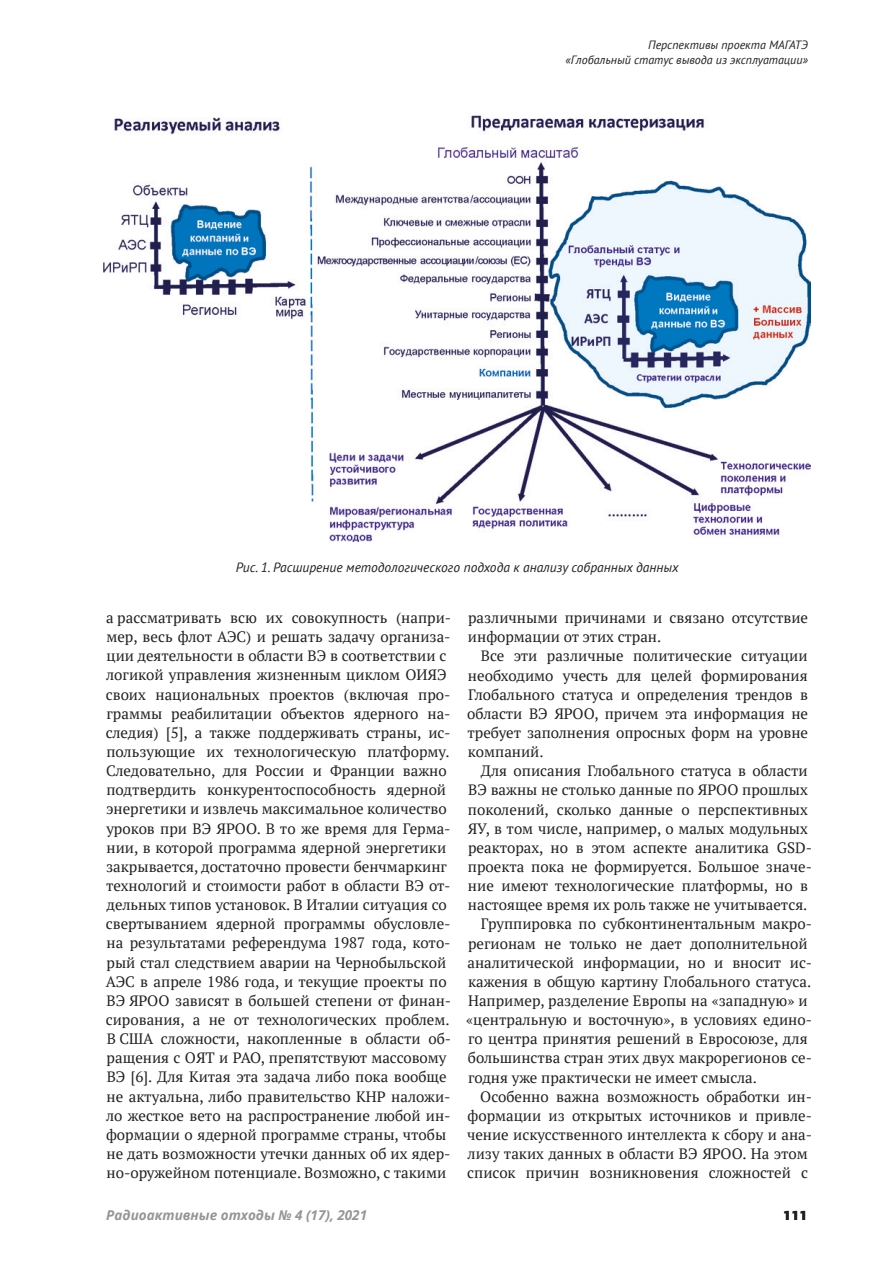
<style>
.page{position:relative;width:893px;height:1263px;background:#fff}
.page>*{position:absolute;margin:0;border:0;box-sizing:border-box;transform-origin:0 0}
.t1{font:15px/19.2px "PT Serif Regular 14";color:#231f20}
.t2{font:italic 13.5px "PT Sans";color:#231f20}
.t3{font:italic 700 13.5px "Noto Sans";color:#939598}
.t4{font:13.5px "PF Agora Sans Pro Black 2";color:#231f20}
.t5{font:italic 12px/14.4px "PT Sans";color:#231f20;text-align:right}
</style>
<div class="page">
<img style="left:103px;top:115px;width:707px;height:427px">
<p class="t5" style="left:565px;top:38px;width:244px">Перспективы проекта МАГАТЭ<br>«Глобальный статус вывода из эксплуатации»</p>
<p class="t2" style="left:236px;top:558px;width:445px">Рис. 1. Расширение методологического подхода к анализу собранных данных</p>
<p class="t1" style="left:106px;top:608px;width:347px">а рассматривать всю их совокупность (напри&shy;мер, весь флот АЭС) и решать задачу организа&shy;ции деятельности в области ВЭ в соответствии с логикой управления жизненным циклом ОИЯЭ своих национальных проектов (включая про&shy;граммы реабилитации объектов ядерного на&shy;следия) [5], а также поддерживать страны, ис&shy;пользующие их технологическую платформу.<br>Следовательно, для России и Франции важно подтвердить конкурентоспособность ядерной энергетики и извлечь максимальное количество уроков при ВЭ ЯРОО. В то же время для Герма&shy;нии, в которой программа ядерной энергетики закрывается, достаточно провести бенчмаркинг технологий и стоимости работ в области ВЭ от&shy;дельных типов установок. В Италии ситуация со свертыванием ядерной программы обусловле&shy;на результатами референдума 1987 года, кото&shy;рый стал следствием аварии на Чернобыльской АЭС в апреле 1986 года, и текущие проекты по ВЭ ЯРОО зависят в большей степени от финан&shy;сирования, а не от технологических проблем.<br>В США сложности, накопленные в области об&shy;ращения с ОЯТ и РАО, препятствуют массовому ВЭ [6]. Для Китая эта задача либо пока вообще не актуальна, либо правительство КНР наложи&shy;ло жесткое вето на распространение любой ин&shy;формации о ядерной программе страны, чтобы не дать возможности утечки данных об их ядер&shy;но-оружейном потенциале. Возможно, с такими</p>
<p class="t1" style="left:468px;top:608px;width:342px">различными причинами и связано отсутствие информации от этих стран.</p>
<p class="t1" style="left:467px;top:646px;width:342px;text-align:justify;text-indent:14px">Все эти различные политические ситуации необходимо учесть для целей формирования Глобального статуса и определения трендов в области ВЭ ЯРОО, причем эта информация не требует заполнения опросных форм на уровне компаний.</p>
<p class="t1" style="left:481px;top:761px;width:328px">Для описания Глобального статуса в области</p>
<p class="t1" style="left:468px;top:780px;width:341px">ВЭ важны не столько данные по ЯРОО прошлых</p>
<p class="t1" style="left:468px;top:799px;width:341px">поколений, сколько данные о перспективных</p>
<p class="t1" style="left:468px;top:819px;width:342px">ЯУ, в том числе, например, о малых модульных</p>
<p class="t1" style="left:468px;top:838px;width:346px">реакторах, но в этом аспекте аналитика GSD-</p>
<p class="t1" style="left:468px;top:857px;width:346px">проекта пока не формируется. Большое значе-</p>
<p class="t1" style="left:468px;top:876px;width:342px">ние имеют технологические платформы, но в</p>
<p class="t1" style="left:468px;top:895px;width:339px">настоящее время их роль также не учитывается.</p>
<p class="t1" style="left:481px;top:914px;width:333px">Группировка по субконтинентальным макро-</p>
<p class="t1" style="left:468px;top:933px;width:341px">регионам не только не дает дополнительной</p>
<p class="t1" style="left:468px;top:953px;width:346px">аналитической информации, но и вносит ис-</p>
<p class="t1" style="left:468px;top:972px;width:343px">кажения в общую картину Глобального статуса.</p>
<p class="t1" style="left:468px;top:991px;width:341px">Например, разделение Европы на «западную» и</p>
<p class="t1" style="left:466px;top:1010px;width:348px">«центральную и восточную», в условиях едино-</p>
<p class="t1" style="left:468px;top:1029px;width:341px">го центра принятия решений в Евросоюзе, для</p>
<p class="t1" style="left:468px;top:1048px;width:346px">большинства стран этих двух макрорегионов се-</p>
<p class="t1" style="left:468px;top:1067px;width:288px">годня уже практически не имеет смысла.</p>
<p class="t1" style="left:480px;top:1087px;width:333px">Особенно важна возможность обработки ин-</p>
<p class="t1" style="left:467px;top:1106px;width:346px">формации из открытых источников и привле-</p>
<p class="t1" style="left:467px;top:1125px;width:347px">чение искусственного интеллекта к сбору и ана-</p>
<p class="t1" style="left:468px;top:1144px;width:342px">лизу таких данных в области ВЭ ЯРОО. На этом</p>
<p class="t1" style="left:467px;top:1163px;width:342px">список причин возникновения сложностей с</p>
<p class="t3" style="left:106px;top:1206px;width:262px">Радиоактивные отходы № 4 (17), 2021</p>
<p class="t4" style="left:783px;top:1207px;width:26px">111</p>
</div>
